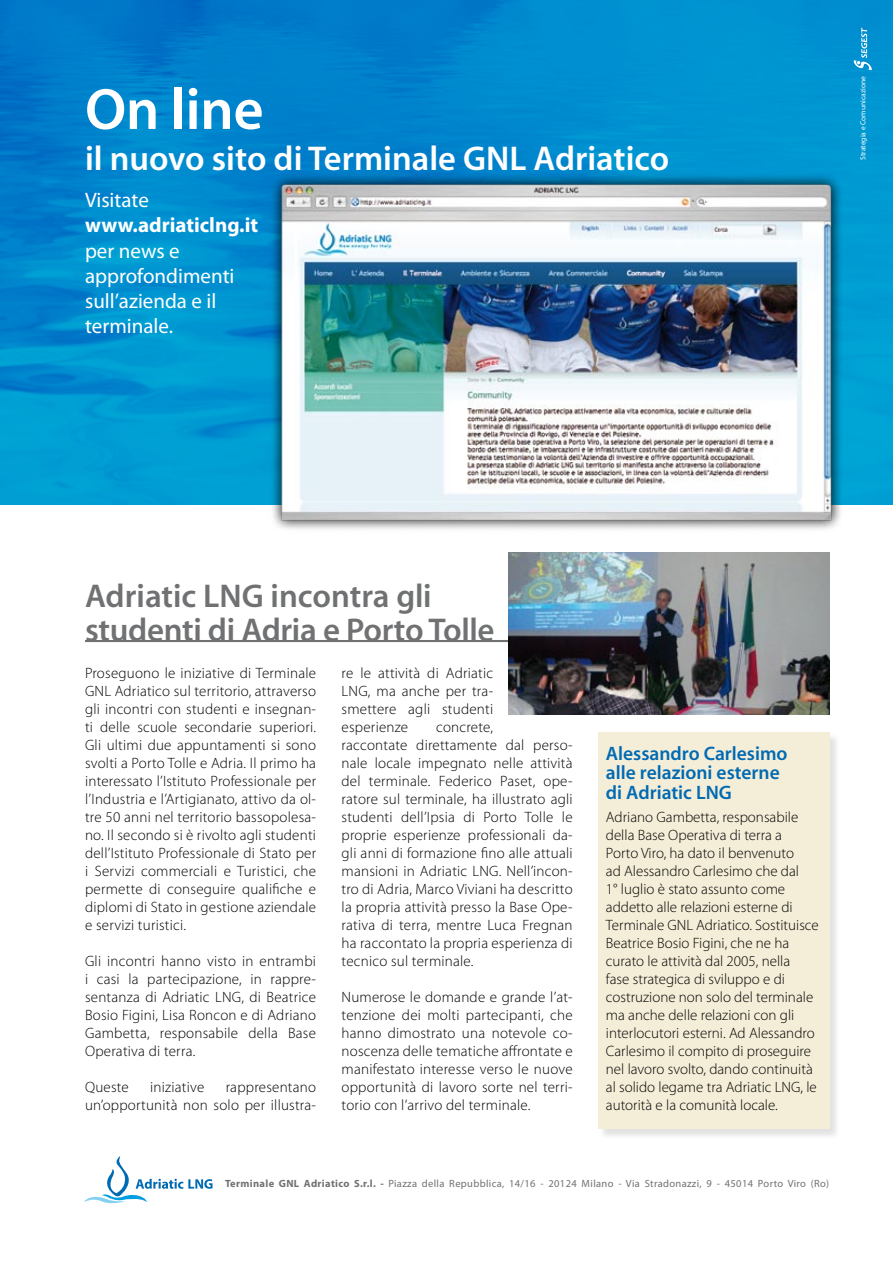
<style>
.page{position:relative;width:893px;height:1263px;background:#fff}
.page>*{position:absolute;margin:0;border:0;box-sizing:border-box;transform-origin:0 0}
.t1{font:58.5px "Adobe Corp ID Myriad Sb";color:#fff}
.t2{font:34.5px "Adobe Corp ID Myriad Sb";color:#fff}
.t3{font:33px "Adobe Corp ID Myriad Sb";letter-spacing:-.01em;color:#707173}
.t4{font:21px/25.2px "Myriad Pro";color:#fff}
.t5{font:700 21px "Myriad Pro";color:#fff}
.t6{font:19.5px "Adobe Corp ID Myriad Sb";color:#006ab2}
.Risposta_ok{font:300 15px/18px "Myriad Pro";letter-spacing:.015em;color:#000;text-align:justify}
.t7{font:10.5px "Myriad Pro";letter-spacing:.035em;color:#707173}
.t8{font:7.5px "Myriad Pro";color:#fff}
.s1{font-weight:700}
</style>
<div class="page">
<img style="left:0;top:0;width:893px;height:504px">
<div style="left:598px;top:732px;width:249px;height:414px;background:#000;opacity:.12"></div>
<div style="left:598px;top:732px;width:231px;height:396px;background:#f4edd8"></div>
<svg style="left:84px;top:1156px;width:129px;height:48px"></svg>
<svg style="left:853px;top:28px;width:19px;height:42px"></svg>
<hr style="left:85px;top:640px;width:744px;height:2px;background:#707173">
<div style="left:261px;top:163px;width:609px;height:426px;background:#000;opacity:.33"></div>
<div style="left:270px;top:173px;width:576px;height:375px;background:#000;opacity:.75"></div>
<img style="left:278px;top:180px;width:561px;height:347px">
<img style="left:508px;top:552px;width:321px;height:162px">
<p class="t1" style="left:85px;top:80px;width:180px">On line</p>
<p class="t2" style="left:85px;top:141px;width:400px">il nuovo sito di Terminale GNL</p>
<p class="t2" style="left:534px;top:141px;width:137px">Adriatico</p>
<p class="t4" style="left:85px;top:187px;width:65px">Visitate</p>
<p class="t5" style="left:85px;top:212px;width:175px">www.adriaticlng.it</p>
<p class="t4" style="left:85px;top:238px;width:151px">per news e approfondimenti sull’azienda e il terminale.</p>
<p class="t8" style="left:858px;top:160px;width:85px;rotate:-90deg">Strategia e Comunicazione</p>
<p class="t3" style="left:85px;top:579px;width:139px">Adriatic LNG</p>
<p class="t3" style="left:271px;top:579px;width:162px">incontra gli</p>
<p class="t3" style="left:85px;top:613px;width:411px">studenti di Adria e Porto Tolle</p>
<p class="Risposta_ok" style="left:85px;top:664px;width:233px">Proseguono le iniziative di Terminale GNL Adriatico sul territorio, attraverso gli incontri con studenti e insegnan&shy;ti delle scuole secondarie superiori.<br>Gli ultimi due appuntamenti si sono svolti a Porto Tolle e Adria. Il primo ha interessato l’Istituto Professionale per l’Industria e l’Artigianato, attivo da ol&shy;tre 50 anni nel territorio bassopolesa&shy;no. Il secondo si è rivolto agli studenti dell’Istituto Professionale di Stato per i Servizi commerciali e Turistici, che permette di conseguire qualifiche e diplomi di Stato in gestione aziendale e servizi turistici.</p>
<p class="Risposta_ok" style="left:85px;top:952px;width:233px">Gli incontri hanno visto in entrambi i casi la partecipazione, in rappre&shy;sentanza di Adriatic LNG, di Beatrice Bosio Figini, Lisa Roncon e di Adriano Gambetta, responsabile della Base Operativa di terra.</p>
<p class="Risposta_ok" style="left:85px;top:1078px;width:45px">Queste</p>
<p class="Risposta_ok" style="left:150px;top:1078px;width:56px">iniziative</p>
<p class="Risposta_ok" style="left:85px;top:1078px;width:233px;text-align:right">rappresentano<br>un’opportunità non solo per illustra-</p>
<p class="Risposta_ok" style="left:342px;top:664px;width:153px">re le attività di Adriatic LNG, ma anche per tra&shy;smettere agli studenti esperienze</p>
<p class="Risposta_ok" style="left:342px;top:718px;width:233px;text-align:left;text-indent:95px">concrete,<br>raccontate direttamente dal perso&shy;nale locale impegnato nelle attività del terminale. Federico Paset, ope&shy;ratore sul terminale, ha illustrato agli studenti dell’Ipsia di Porto Tolle le proprie esperienze professionali da&shy;gli anni di formazione fino alle attuali mansioni in Adriatic LNG. Nell’incon&shy;tro di Adria, Marco Viviani ha descritto la propria attività presso la Base Ope&shy;rativa di terra, mentre Luca Fregnan ha raccontato la propria esperienza di tecnico sul terminale.</p>
<p class="Risposta_ok" style="left:342px;top:988px;width:233px">Numerose le domande e grande l’at&shy;tenzione dei molti partecipanti, che hanno dimostrato una notevole co&shy;noscenza delle tematiche affrontate e manifestato interesse verso le nuove opportunità di lavoro sorte nel terri&shy;torio con l’arrivo del terminale.</p>
<p class="t6" style="left:606px;top:743px;width:183px">Alessandro Carlesimo</p>
<p class="t6" style="left:606px;top:763px;width:175px">alle relazioni esterne</p>
<p class="t6" style="left:606px;top:782px;width:103px">di Adriatic LNG</p>
<p class="Risposta_ok" style="left:606px;top:808px;width:215px;text-align:left">Adriano Gambetta, responsabile della Base Operativa di terra a<br>Porto Viro, ha dato il benvenuto<br>ad Alessandro Carlesimo che dal<br>1° luglio è stato assunto come addetto alle relazioni esterne di Terminale GNL Adriatico. Sostituisce Beatrice Bosio Figini, che ne ha curato le attività dal 2005, nella<br>fase strategica di sviluppo e di costruzione non solo del terminale ma anche delle relazioni con gli interlocutori esterni. Ad Alessandro Carlesimo il compito di proseguire nel lavoro svolto, dando continuità al solido legame tra Adriatic LNG, le autorità e la comunità locale.</p>
<p class="t7" style="left:225px;top:1177px;width:606px"><span class="s1">Terminale GNL Adriatico S.r.l. -</span> Piazza della Repubblica, 14/16 - 20124 Milano - Via Stradonazzi, 9 - 45014 Porto Viro (Ro)</p>
</div>
